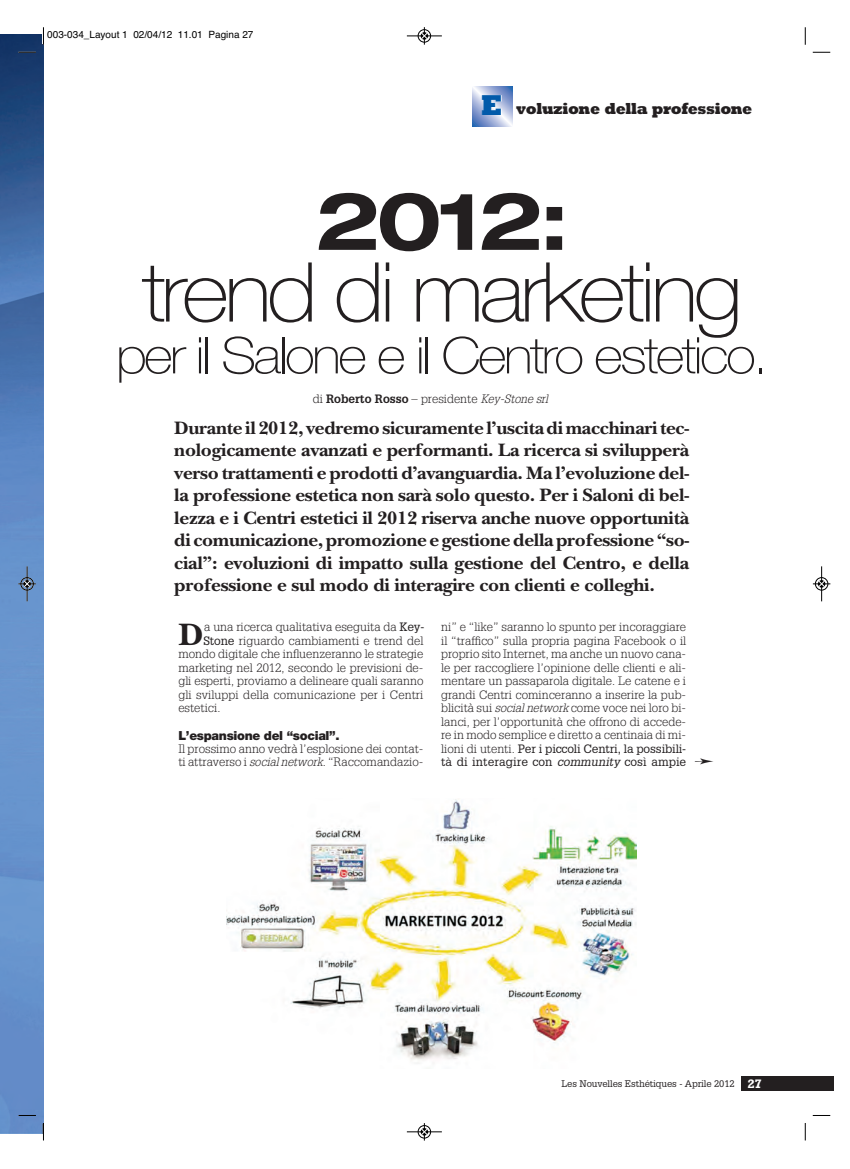
<style>
.page{position:relative;width:850px;height:1169px;background:#fff}
.page>*{position:absolute;margin:0;border:0;box-sizing:border-box;transform-origin:0 0}
.t1{font:100 82.75px "Helvetica Neue LT Std";letter-spacing:-.05em;color:#231f20;scale:1.1 1}
.t2{font:700 expanded 80px "Helvetica Neue LT Std";color:#231f20}
.t3{font:100 50.5px "Helvetica Neue LT Std";letter-spacing:-.05em;color:#231f20;scale:1.1 1}
.t4{font:700 32.25px "New Baskerville Std";color:#231f20;scale:1.05 1}
.t5{font:700 18.75px/22.5px "New Baskerville Std";letter-spacing:-.015em;color:#231f20;text-align:justify;scale:1.05 1}
.t6{font:800 16.25px "Rockwell Std";letter-spacing:-.025em;color:#231f20;scale:.9 1}
.t7{font:900 12.5px "Helvetica Neue LT Std";letter-spacing:-.025em;color:#231f20}
.t8{font:300 11.88px/13.5px "Glypha LT Std";color:#231f20;scale:1.05 1}
.t9{font:10px "Helvetica";color:#000}
.t10{font:9.38px "Glypha LT Std";letter-spacing:-.01em;color:#231f20}
.s1{font-size:29.25px;color:#fff}
.s2{font-weight:700}
.s3{font-style:italic}
.s4{font-weight:400}
.s5{font-weight:400;font-style:italic}
.s6{font-family:"Rockwell Std";font-weight:700;font-size:12.5px;color:#fff}
</style>
<div class="page">
<svg style="left:472px;top:86px;width:41px;height:41px;background:#adbcde"></svg>
<img style="left:226px;top:799px;width:410px;height:261px">
<div style="left:741px;top:1076px;width:92px;height:14px;background:#231f20"></div>
<img style="left:0;top:35px;width:43px;height:1098px">
<div style="left:42px;top:26px;width:217px;height:17px;background:#fff"></div>
<svg style="left:43px;top:27px;width:1px;height:18px"></svg>
<svg style="left:18px;top:52px;width:18px;height:1px"></svg>
<svg style="left:805px;top:27px;width:1px;height:18px"></svg>
<svg style="left:813px;top:52px;width:17px;height:1px"></svg>
<svg style="left:43px;top:1123px;width:1px;height:17px"></svg>
<svg style="left:18px;top:1115px;width:18px;height:1px"></svg>
<svg style="left:805px;top:1123px;width:1px;height:17px"></svg>
<svg style="left:813px;top:1115px;width:17px;height:1px"></svg>
<div style="left:418px;top:29px;width:13px;height:14px;border:1px solid #fff;border-radius:50%"></div>
<hr style="left:407px;top:36px;width:35px;height:1px;background:#000">
<div style="left:418px;top:29px;width:13px;height:13px;border:1px solid #000;border-radius:50%"></div>
<svg style="left:421px;top:27px;width:7px;height:18px"></svg>
<hr style="left:407px;top:1131px;width:35px;height:1px;background:#000">
<div style="left:418px;top:1125px;width:13px;height:13px;border:1px solid #000;border-radius:50%"></div>
<svg style="left:421px;top:1123px;width:7px;height:17px"></svg>
<div style="left:20px;top:577px;width:14px;height:13px;border:1px solid #fff;border-radius:50%"></div>
<hr style="left:27px;top:566px;width:1px;height:35px;background:#000">
<div style="left:21px;top:577px;width:13px;height:13px;border:1px solid #000;border-radius:50%"></div>
<svg style="left:18px;top:581px;width:18px;height:6px"></svg>
<hr style="left:821px;top:566px;width:1px;height:35px;background:#000">
<div style="left:815px;top:577px;width:13px;height:13px;border:1px solid #000;border-radius:50%"></div>
<svg style="left:813px;top:581px;width:17px;height:6px"></svg>
<p class="t9" style="left:47px;top:31px;width:208px">003-034_Layout 1 02/04/12 11.01 Pagina 27</p>
<h3 class="t6" style="left:481px;top:103px;width:303px"><span class="s1">E</span> voluzione della professione</h3>
<h2 class="t2" style="left:315px;top:175px;width:255px">2012:</h2>
<h1 class="t1" style="left:142px;top:262px;width:547px">trend di marketing</h1>
<h3 class="t3" style="left:116px;top:337px;width:595px">per il Salone e il Centro estetico.</h3>
<p class="t8" style="left:313px;top:393px;width:226px">di <span class="s2">Roberto Rosso</span> – presidente <span class="s3">Key-Stone srl</span></p>
<p class="t5" style="left:174px;top:418px;width:492px">Durante il 2012, vedremo sicuramente l’uscita di macchinari tec&shy;nologicamente avanzati e performanti. La ricerca si svilupperà verso trattamenti e prodotti d’avanguardia. Ma l’evoluzione del&shy;la professione estetica non sarà solo questo. Per i Saloni di bel&shy;lezza e i Centri estetici il 2012 riserva anche nuove opportunità di comunicazione, promozione e gestione della professione “so&shy;cial”: evoluzioni di impatto sulla gestione del Centro, e della professione e sul modo di interagire con clienti e colleghi.</p>
<h3 class="t4" style="left:178px;top:623px;width:25px">D</h3>
<p class="t8" style="left:204px;top:621px;width:211px">a una ricerca qualitativa eseguita da <span class="s4">Key-</span></p>
<p class="t8" style="left:203px;top:635px;width:211px"><span class="s4">Stone</span> riguardo cambiamenti e trend del</p>
<p class="t8" style="left:178px;top:648px;width:235px">mondo digitale che influenzeranno le strategie</p>
<p class="t8" style="left:178px;top:662px;width:235px">marketing nel 2012, secondo le previsioni de-</p>
<p class="t8" style="left:178px;top:675px;width:235px">gli esperti, proviamo a delineare quali saranno</p>
<p class="t8" style="left:178px;top:689px;width:235px">gli sviluppi della comunicazione per i Centri</p>
<p class="t8" style="left:178px;top:702px;width:42px">estetici.</p>
<p class="t7" style="left:178px;top:731px;width:163px">L’espansione del “social”.</p>
<p class="t8" style="left:178px;top:743px;width:235px">Il prossimo anno vedrà l’esplosione dei contat&shy;ti attraverso i <span class="s3">social network</span>. “Raccomandazio-</p>
<p class="t8" style="left:441px;top:621px;width:235px;text-align:justify">ni” e “like” saranno lo spunto per incoraggiare il “traffico” sulla propria pagina Facebook o il proprio sito Internet, ma anche un nuovo cana&shy;le per raccogliere l’opinione delle clienti e ali&shy;mentare un passaparola digitale. Le catene e i grandi Centri cominceranno a inserire la pub&shy;blicità sui <span class="s3">social network</span> come voce nei loro bi&shy;lanci, per l’opportunità che offrono di accede&shy;re in modo semplice e diretto a centinaia di mi&shy;lioni di utenti. <span class="s4">Per i piccoli Centri, la possibili&shy;tà di interagire con</span> <span class="s5">community</span> <span class="s4">così ampie</span></p>
<p class="t10" style="left:562px;top:1080px;width:202px">Les Nouvelles Esthétiques - Aprile 2012 <span class="s6">27</span></p>
</div>
